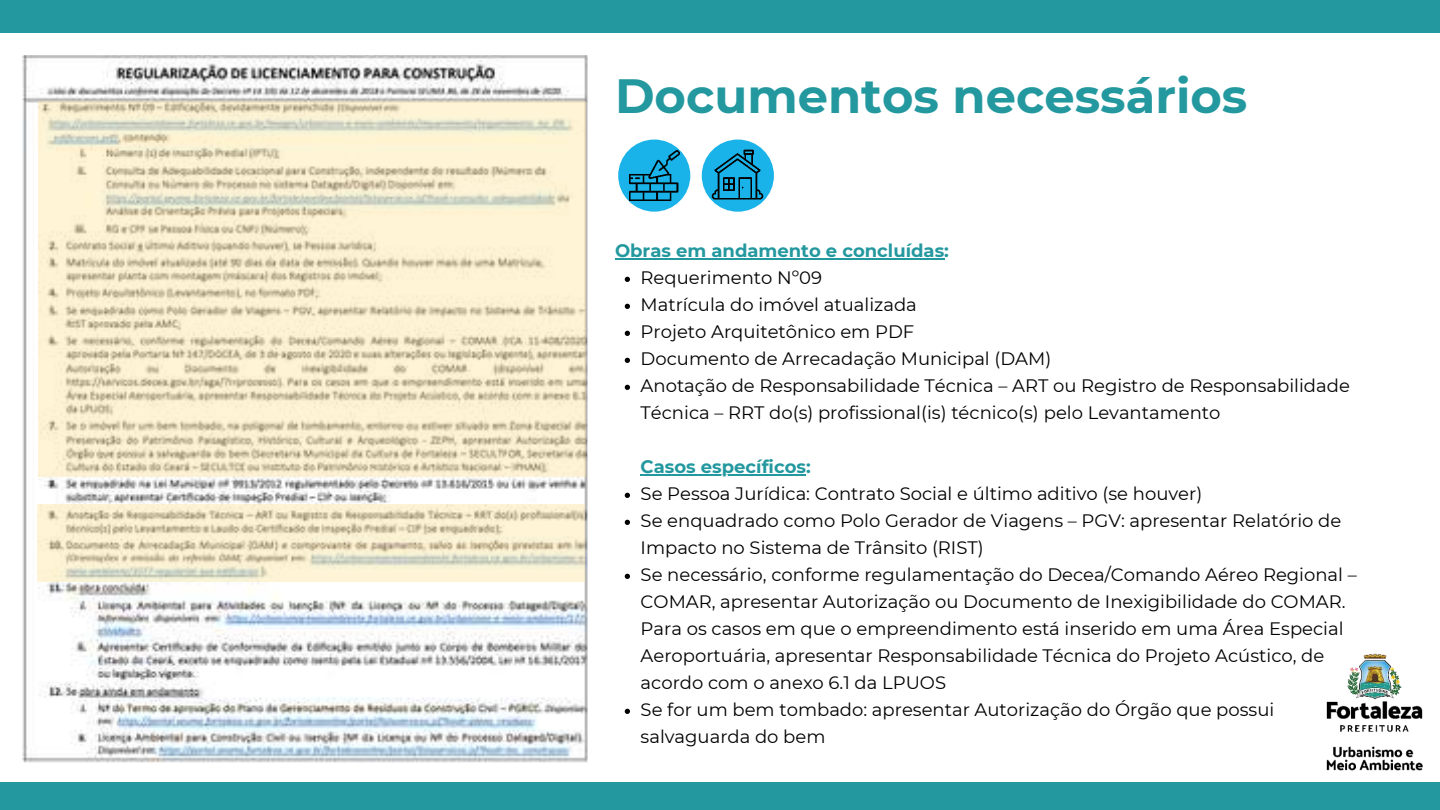
<style>
.page{position:relative;width:1440px;height:810px;background:#fff}
.page>*{position:absolute;margin:0;border:0;box-sizing:border-box;transform-origin:0 0}
.t1{font:700 48px "Montserrat";color:#23989f}
.t2{font:18px/27px "Montserrat";color:#000}
.t3{font:700 18px "Montserrat";color:#23989f}
</style>
<div class="page">
<img style="left:23px;top:56px;width:565px;height:706px">
<svg style="left:38px;top:102px;width:548px;height:375px;background:#ece3c5"></svg>
<div style="left:618px;top:140px;width:72px;height:72px;background:#1ab3e9;border-radius:50%"></div>
<img style="left:630px;top:151px;width:49px;height:49px">
<div style="left:702px;top:140px;width:72px;height:72px;background:#1ab3e9;border-radius:50%"></div>
<img style="left:711px;top:149px;width:54px;height:54px">
<hr style="left:615px;top:259px;width:329px;height:1px;background:#23989f">
<svg style="left:625px;top:277px;width:5px;height:5px"></svg>
<svg style="left:625px;top:304px;width:5px;height:5px"></svg>
<svg style="left:625px;top:331px;width:5px;height:5px"></svg>
<svg style="left:625px;top:358px;width:5px;height:5px"></svg>
<svg style="left:625px;top:385px;width:5px;height:5px"></svg>
<hr style="left:641px;top:475px;width:165px;height:1px;background:#23989f">
<svg style="left:625px;top:493px;width:5px;height:5px"></svg>
<svg style="left:625px;top:520px;width:5px;height:5px"></svg>
<svg style="left:625px;top:574px;width:5px;height:5px"></svg>
<svg style="left:625px;top:709px;width:5px;height:5px"></svg>
<svg style="left:37px;top:505px;width:547px;height:77px;background:#e9e1c4"></svg>
<div style="left:0;top:0;width:1440px;height:32px;background:#23989f"></div>
<div style="left:0;top:783px;width:1440px;height:27px;background:#23989f"></div>
<img style="left:1313px;top:653px;width:122px;height:130px">
<h1 class="t1" style="left:615px;top:66px;width:634px">Documentos necessários</h1>
<p class="t3" style="left:615px;top:240px;width:335px">Obras em andamento e concluídas:</p>
<p class="t2" style="left:641px;top:264px;width:711px">Requerimento Nº09<br>Matrícula do imóvel atualizada<br>Projeto Arquitetônico em PDF<br>Documento de Arrecadação Municipal (DAM)<br>Anotação de Responsabilidade Técnica – ART ou Registro de Responsabilidade Técnica – RRT do(s) profissional(is) técnico(s) pelo Levantamento</p>
<p class="t3" style="left:641px;top:456px;width:172px">Casos específicos:</p>
<p class="t2" style="left:641px;top:480px;width:718px">Se Pessoa Jurídica: Contrato Social e último aditivo (se houver)<br>Se enquadrado como Polo Gerador de Viagens – PGV: apresentar Relatório de Impacto no Sistema de Trânsito (RIST)<br>Se necessário, conforme regulamentação do Decea/Comando Aéreo Regional – COMAR, apresentar Autorização ou Documento de Inexigibilidade do COMAR.<br>Para os casos em que o empreendimento está inserido em uma Área Especial Aeroportuária, apresentar Responsabilidade Técnica do Projeto Acústico, de acordo com o anexo 6.1 da LPUOS<br>Se for um bem tombado: apresentar Autorização do Órgão que possui salvaguarda do bem</p>
</div>
